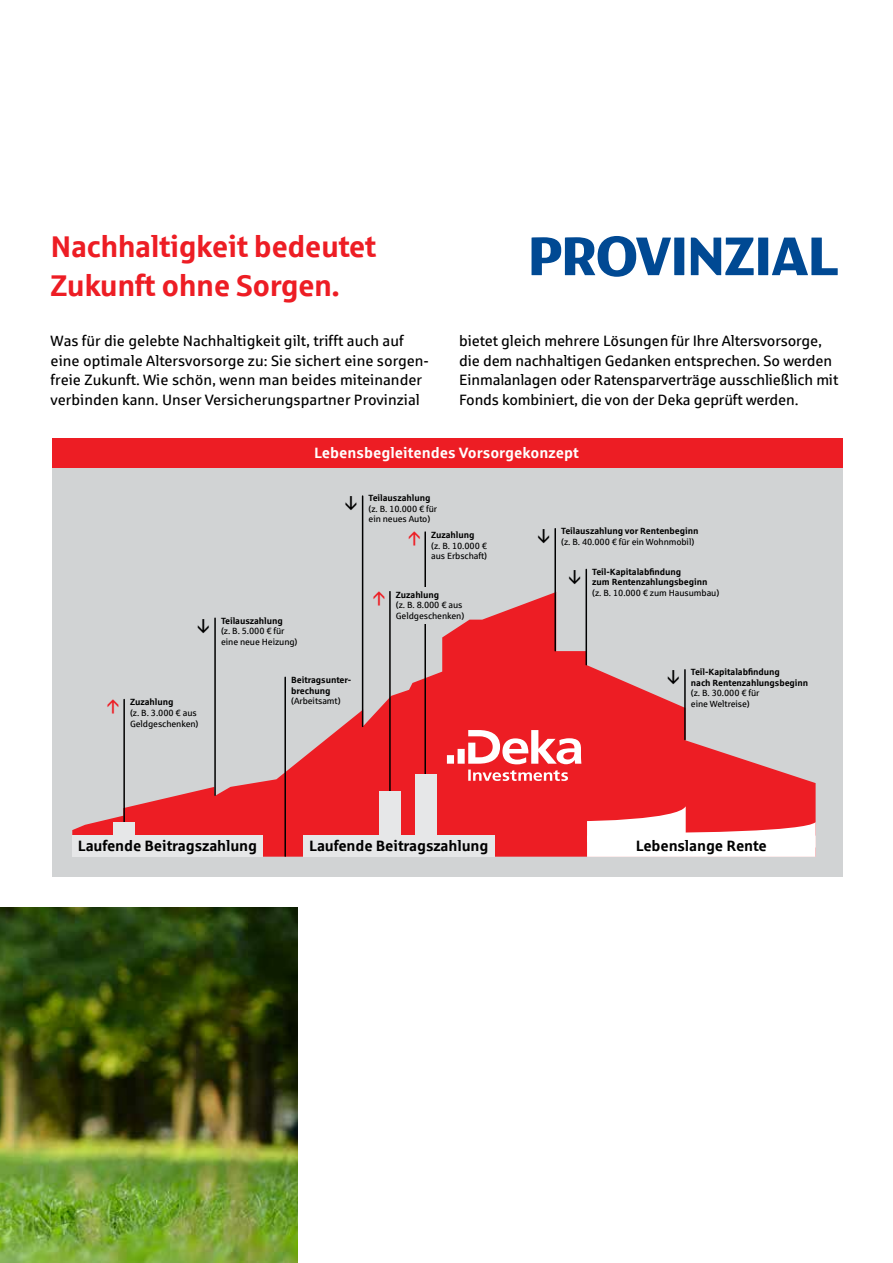
<style>
.page{position:relative;width:893px;height:1263px;background:#fff}
.page>*{position:absolute;margin:0;border:0;box-sizing:border-box;transform-origin:0 0}
.t1{font:700 30px/39px "Sparkasse Rg";letter-spacing:-.02em;color:#ed1d24}
.t2{font:15px/19.5px "Sparkasse Rg";letter-spacing:-.01em;color:#000}
.t3{font:700 15px "Sparkasse Rg";letter-spacing:-.01em;color:#000}
.t4{font:700 15px "Sparkasse Rg";color:#fff}
.t5{font:9px/10.5px "Sparkasse Rg";letter-spacing:-.01em;color:#000}
.t6{font:700 9px/10.5px "Sparkasse Rg";letter-spacing:-.01em;color:#000}
</style>
<div class="page">
<div style="left:52px;top:441px;width:791px;height:436px;background:#d1d3d4"></div>
<img style="left:0;top:908px;width:298px;height:355px">
<div style="left:52px;top:438px;width:791px;height:30px;background:#ed1d24"></div>
<svg style="left:72px;top:592px;width:744px;height:265px"></svg>
<hr style="left:123px;top:699px;width:2px;height:157px;background:#000">
<div style="left:303px;top:836px;width:192px;height:21px;background:#e6e7e8"></div>
<div style="left:113px;top:822px;width:21px;height:30px;background:#e6e7e8"></div>
<svg style="left:587px;top:806px;width:229px;height:51px"></svg>
<hr style="left:214px;top:618px;width:2px;height:177px;background:#000">
<div style="left:72px;top:836px;width:191px;height:21px;background:#e6e7e8"></div>
<hr style="left:284px;top:677px;width:2px;height:179px;background:#000">
<hr style="left:362px;top:496px;width:1px;height:230px;background:#000">
<hr style="left:389px;top:592px;width:2px;height:237px;background:#000">
<div style="left:379px;top:791px;width:22px;height:46px;background:#e6e7e8"></div>
<hr style="left:424px;top:532px;width:2px;height:285px;background:#000">
<div style="left:415px;top:774px;width:21px;height:63px;background:#e6e7e8"></div>
<div style="left:421px;top:587px;width:9px;height:36px;background:#d1d3d4"></div>
<hr style="left:554px;top:529px;width:2px;height:122px;background:#000">
<hr style="left:585px;top:569px;width:2px;height:96px;background:#000">
<hr style="left:684px;top:670px;width:2px;height:70px;background:#000">
<svg style="left:447px;top:730px;width:134px;height:51px"></svg>
<svg style="left:531px;top:236px;width:307px;height:41px"></svg>
<svg style="left:108px;top:699px;width:11px;height:14px"></svg>
<svg style="left:198px;top:618px;width:11px;height:15px"></svg>
<svg style="left:374px;top:592px;width:10px;height:13px"></svg>
<svg style="left:668px;top:670px;width:11px;height:14px"></svg>
<h1 class="t1" style="left:51px;top:226px;width:327px">Nachhaltigkeit bedeutet<br>Zukunft ohne Sorgen.</h1>
<p class="t2" style="left:51px;top:331px;width:380px">Was für die gelebte Nachhaltigkeit gilt, trifft auch auf eine optimale Altersvorsorge zu: Sie sichert eine sorgen&shy;freie Zukunft. Wie schön, wenn man beides miteinander verbinden kann. Unser Versicherungspartner Provinzial</p>
<p class="t2" style="left:459px;top:331px;width:381px">bietet gleich mehrere Lösungen für Ihre Altersvorsorge, die dem nachhaltigen Gedanken entsprechen. So werden Einmalanlagen oder Ratensparverträge ausschließlich mit Fonds kombiniert, die von der Deka geprüft werden.</p>
<p class="t4" style="left:314px;top:443px;width:266px">Lebensbegleitendes Vorsorgekonzept</p>
<p class="t6" style="left:130px;top:697px;width:45px">Zuzahlung</p>
<p class="t5" style="left:130px;top:707px;width:70px">(z. B. 3.000 € aus<br>Geldgeschenken)</p>
<p class="t6" style="left:221px;top:615px;width:63px">Teilauszahlung</p>
<p class="t5" style="left:221px;top:625px;width:78px">(z. B. 5.000 € für eine neue Heizung)</p>
<p class="t6" style="left:291px;top:674px;width:62px">Beitragsunter&shy;brechung</p>
<p class="t5" style="left:291px;top:696px;width:51px">(Arbeitsamt)</p>
<p class="t6" style="left:369px;top:493px;width:63px">Teilauszahlung</p>
<p class="t5" style="left:369px;top:503px;width:70px">(z. B. 10.000 € für ein neues Auto)</p>
<p class="t6" style="left:431px;top:529px;width:45px">Zuzahlung</p>
<p class="t5" style="left:431px;top:540px;width:58px">(z. B. 10.000 € aus Erbschaft)</p>
<p class="t6" style="left:396px;top:589px;width:45px">Zuzahlung</p>
<p class="t5" style="left:396px;top:599px;width:70px">(z. B. 8.000 € aus<br>Geldgeschenken)</p>
<p class="t6" style="left:561px;top:525px;width:139px">Teilauszahlung vor Rentenbeginn</p>
<p class="t5" style="left:561px;top:536px;width:135px">(z. B. 40.000 € für ein Wohnmobil)</p>
<p class="t6" style="left:592px;top:566px;width:117px">Teil-Kapitalabfindung<br>zum Rentenzahlungsbeginn</p>
<p class="t5" style="left:592px;top:587px;width:129px">(z. B. 10.000 € zum Hausumbau)</p>
<p class="t6" style="left:691px;top:666px;width:119px">Teil-Kapitalabfindung<br>nach Rentenzahlungsbeginn</p>
<p class="t5" style="left:691px;top:688px;width:70px">(z. B. 30.000 € für eine Weltreise)</p>
<p class="t3" style="left:78px;top:836px;width:181px">Laufende Beitragszahlung</p>
<p class="t3" style="left:309px;top:836px;width:181px">Laufende Beitragszahlung</p>
<p class="t3" style="left:636px;top:836px;width:132px">Lebenslange Rente</p>
</div>
